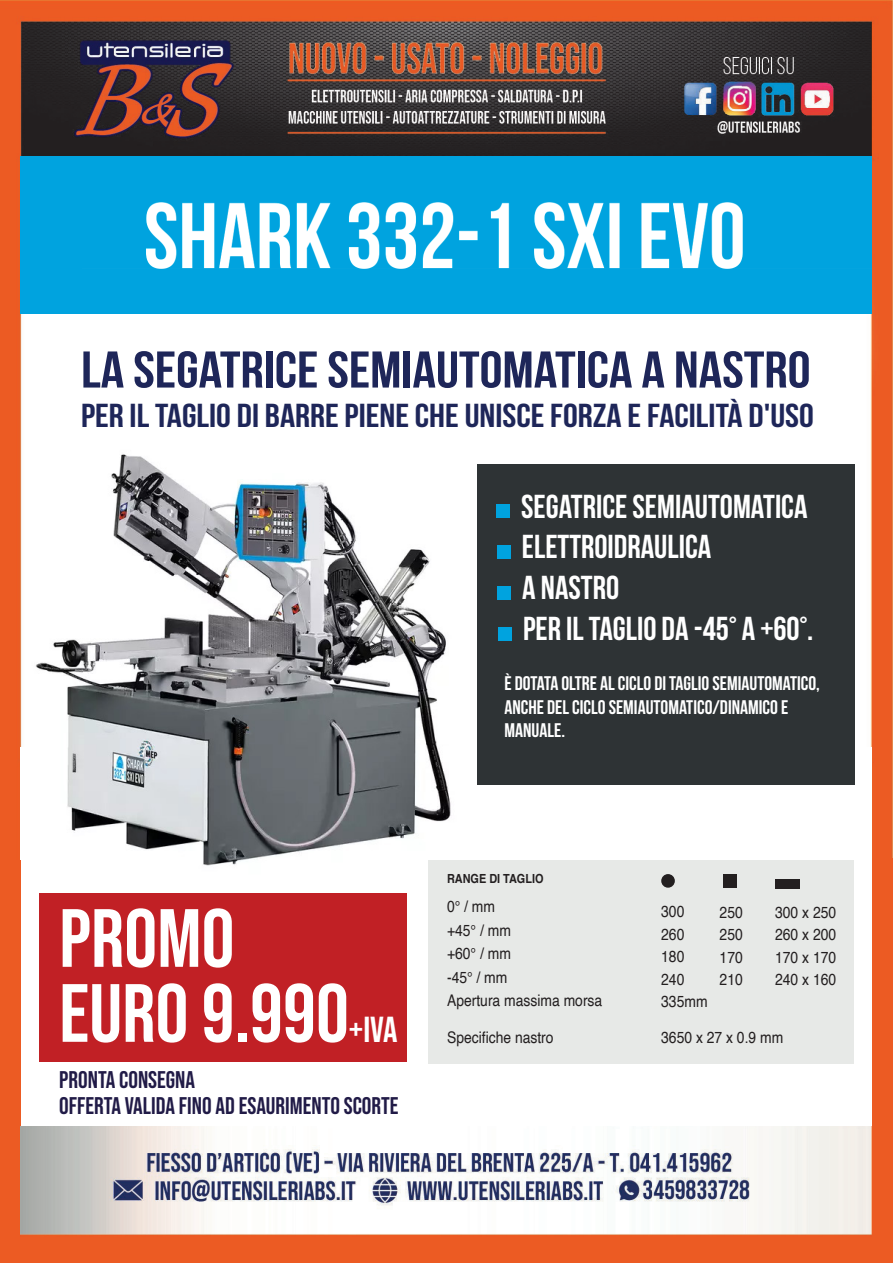
<style>
.page{position:relative;width:893px;height:1263px;background:#fff}
.page>*{position:absolute;margin:0;border:0;box-sizing:border-box;transform-origin:0 0}
.t1{font:82.35px/75px "Bebas Neue";color:#fff}
.t2{font:700 51.6px "Bebas Neue";color:#1e2659;scale:1.12 1}
.t3{font:36px "Bebas Neue";color:#fff}
.t4{font:700 33.15px/40.8px "Bebas Neue";color:#fff}
.t5{font:700 33.15px "Bebas Neue";color:#1e2659;scale:1.12 1}
.t6{font:24px/25.5px "Bebas Neue";color:#211b47}
.t7{font:700 19.65px/23.7px "Bebas Neue";color:#fff}
.t8{font:16.05px/22.5px "Helvetica";color:#231f20;scale:.87 1}
.t9{font:700 12.6px "Helvetica";color:#231f20;scale:.87 1}
</style>
<div class="page">
<img style="left:0;top:0;width:893px;height:858px">
<div style="left:21px;top:747px;width:851px;height:250px;background:#fff"></div>
<div style="left:0;top:861px;width:21px;height:402px;background:#ec5b23"></div>
<div style="left:872px;top:858px;width:21px;height:402px;background:#ec5b23"></div>
<div style="left:0;top:1237px;width:893px;height:26px;background:#ec5b23"></div>
<img style="left:21px;top:1126px;width:851px;height:111px">
<div style="left:21px;top:156px;width:851px;height:158px;background:#00a3df"></div>
<img style="left:146px;top:202px;width:597px;height:67px">
<img style="left:0;top:438px;width:573px;height:441px">
<div style="left:477px;top:465px;width:377px;height:320px;background:#2e3335"></div>
<div style="left:497px;top:504px;width:13px;height:13px;background:#00a3df"></div>
<div style="left:497px;top:545px;width:13px;height:13px;background:#00a3df"></div>
<div style="left:498px;top:586px;width:13px;height:13px;background:#00a3df"></div>
<div style="left:498px;top:627px;width:13px;height:13px;background:#00a3df"></div>
<div style="left:429px;top:860px;width:425px;height:204px;background:#e7e9e7"></div>
<div style="left:39px;top:893px;width:367px;height:169px;background:#c12025"></div>
<div style="left:661px;top:874px;width:14px;height:14px;background:#231f20;border-radius:50%"></div>
<div style="left:723px;top:874px;width:14px;height:14px;background:#231f20"></div>
<div style="left:775px;top:879px;width:25px;height:9px;background:#231f20"></div>
<h2 class="t2" style="left:81px;top:341px;width:653px">LA SEGATRICE SEMIAUTOMATICA A NASTRO</h2>
<h3 class="t5" style="left:81px;top:398px;width:656px">PER IL TAGLIO DI BARRE PIENE CHE UNISCE FORZA E FACILITÀ D'USO</h3>
<h3 class="t4" style="left:521px;top:485px;width:294px">SEGATRICE SEMIAUTOMATICA<br>ELETTROIDRAULICA<br>A NASTRO<br>PER IL TAGLIO DA -45° A +60°.</h3>
<p class="t7" style="left:504px;top:671px;width:317px">È DOTATA OLTRE AL CICLO DI TAGLIO SEMIAUTOMATICO,<br>ANCHE DEL CICLO SEMIAUTOMATICO/DINAMICO E<br>MANUALE.</p>
<h1 class="t1" style="left:59px;top:900px;width:291px">PROMO<br>EUR0 9.990</h1>
<h3 class="t3" style="left:349px;top:1009px;width:50px">+IVA</h3>
<h3 class="t6" style="left:59px;top:1067px;width:341px">PRONTA CONSEGNA<br>OFFERTA VALIDA FINO AD ESAURIMENTO SCORTE</h3>
<p class="t9" style="left:447px;top:871px;width:112px">RANGE DI TAGLIO</p>
<p class="t8" style="left:447px;top:895px;width:180px;line-height:23.5px">0° / mm<br>+45° / mm<br>+60° / mm<br>-45° / mm<br>Apertura massima morsa</p>
<p class="t8" style="left:661px;top:901px;width:55px">300<br>260<br>180<br>240<br>335mm</p>
<p class="t8" style="left:720px;top:901px;width:28px;text-align:justify">250<br>250<br>170<br>210</p>
<p class="t8" style="left:775px;top:901px;width:72px;text-align:justify">300 x 250<br>260 x 200<br>170 x 170<br>240 x 160</p>
<p class="t8" style="left:447px;top:1026px;width:124px">Specifiche nastro</p>
<p class="t8" style="left:661px;top:1026px;width:142px">3650 x 27 x 0.9 mm</p>
</div>
